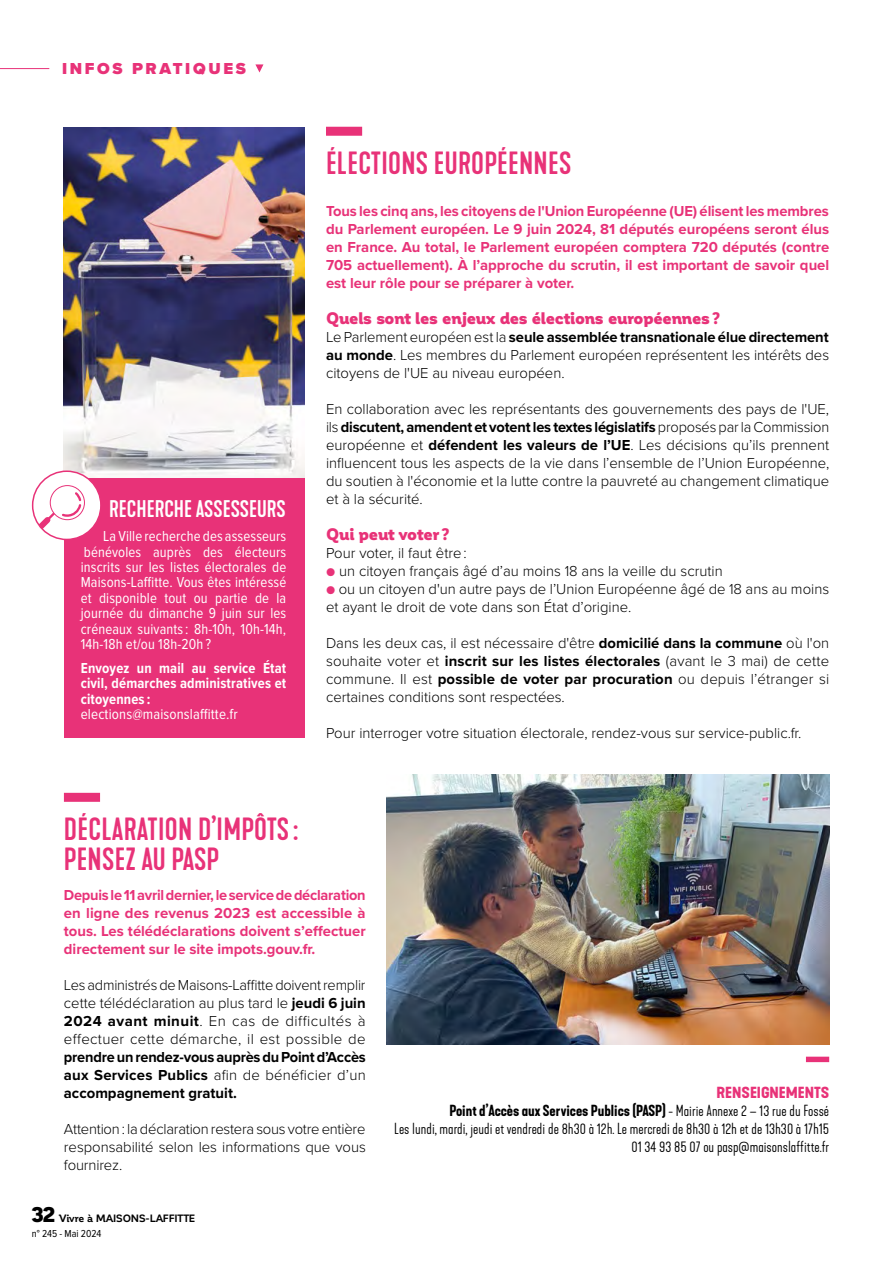
<style>
.page{position:relative;width:893px;height:1263px;background:#fff}
.page>*{position:absolute;margin:0;border:0;box-sizing:border-box;transform-origin:0 0}
.t1{font:500 30px/30px "Kapra Neue";letter-spacing:.01em;color:#e83278}
.t2{font:500 22.5px "Kapra Neue";color:#fff}
.t3{font:900 16.5px "Corporative";letter-spacing:-.015em;color:#e83278}
.t4{font:900 16.5px "Proxima Nova";letter-spacing:.16em;color:#e83278}
.t5{font:300 15px/18px "Proxima Nova";color:#000;text-align:justify}
.t6{font:700 15px/18px "Proxima Nova";color:#e83278;text-align:justify}
.t7{font:15px/15.5px "Proxima Nova Cond";letter-spacing:.01em;color:#fff;text-align:justify}
.t8{font:300 15px/18px "Kapra Neue";color:#000;text-align:right}
.t9{font:700 15px/18px "Proxima Nova";letter-spacing:-.015em;color:#000;text-align:justify}
.t10{font:700 15px/15.5px "Proxima Nova Cond";letter-spacing:.01em;color:#fff;text-align:justify}
.t11{font:700 10.5px "Corporative";letter-spacing:-.015em;color:#000}
.t12{font:10.5px "Proxima Nova Cond";color:#000}
.s1{font-weight:700}
.s2{font-weight:700;font-size:13.5px;color:#e83278}
.s3{font-weight:300}
.s4{font-weight:900;font-size:21px}
.s5{font-weight:700;font-stretch:expanded;color:#e83278}
.s6{font-weight:600}
</style>
<div class="page">
<hr style="left:0;top:68px;width:49px;height:1px;background:#e83278">
<svg style="left:255px;top:64px;width:8px;height:8px"></svg>
<img style="left:64px;top:128px;width:241px;height:350px">
<div style="left:326px;top:127px;width:36px;height:9px;background:#e83278"></div>
<div style="left:64px;top:793px;width:36px;height:9px;background:#e83278"></div>
<div style="left:64px;top:478px;width:241px;height:260px;background:#e83278"></div>
<div style="left:33px;top:471px;width:68px;height:68px;background:#fff;border-radius:50%"></div>
<div style="left:50px;top:485px;width:35px;height:35px;border:1px solid #e83278;border-radius:50%"></div>
<svg style="left:33px;top:490px;width:50px;height:49px"></svg>
<div style="left:32px;top:470px;width:70px;height:70px;border:2px solid #e83278;border-radius:50%"></div>
<img style="left:387px;top:774px;width:442px;height:270px">
<div style="left:806px;top:1057px;width:23px;height:5px;background:#e83278"></div>
<p class="t4" style="left:62px;top:56px;width:185px">INFOS PRATIQUES</p>
<h2 class="t2" style="left:109px;top:495px;width:178px">RECHERCHE ASSESSEURS</h2>
<p class="t7" style="left:81px;top:529px;width:207px;text-indent:23px">La Ville recherche des assesseurs bénévoles auprès des électeurs inscrits sur les listes électorales de Maisons-Laffitte. Vous êtes intéressé et disponible tout ou partie de la journée du dimanche 9 juin sur les créneaux suivants: 8h-10h, 10h-14h, 14h-18h et/ou 18h-20h ?</p>
<p class="t10" style="left:81px;top:660px;width:207px">Envoyez un mail au service État civil, démarches administratives et citoyennes :</p>
<p class="t7" style="left:81px;top:707px;width:159px">elections@maisonslaffitte.fr</p>
<h1 class="t1" style="left:326px;top:149px;width:247px">ÉLECTIONS EUROPÉENNES</h1>
<p class="t6" style="left:326px;top:202px;width:505px">Tous les cinq ans, les citoyens de l'Union Européenne (UE) élisent les membres du Parlement européen. Le 9 juin 2024, 81 députés européens seront élus en France. Au total, le Parlement européen comptera 720 députés (contre 705 actuellement). À l’approche du scrutin, il est important de savoir quel est leur rôle pour se préparer à voter.</p>
<p class="t3" style="left:326px;top:309px;width:396px">Quels sont les enjeux des élections européennes?</p>
<p class="t5" style="left:326px;top:327px;width:505px">Le Parlement européen est la <span class="s1">seule assemblée transnationale élue directement au monde</span>. Les membres du Parlement européen représentent les intérêts des citoyens de l'UE au niveau européen.</p>
<p class="t5" style="left:326px;top:399px;width:505px">En collaboration avec les représentants des gouvernements des pays de l'UE, ils <span class="s1">discutent, amendent et votent les textes législatifs</span> proposés par la Commission européenne et <span class="s1">défendent les valeurs de l’UE</span>. Les décisions qu’ils prennent influencent tous les aspects de la vie dans l’ensemble de l’Union Européenne, du soutien à l'économie et la lutte contre la pauvreté au changement climatique et à la sécurité.</p>
<p class="t3" style="left:326px;top:525px;width:125px">Qui peut voter?</p>
<p class="t5" style="left:326px;top:543px;width:142px">Pour voter, il faut être :</p>
<p class="t5" style="left:326px;top:561px;width:398px"><span class="s2">●</span> un citoyen français âgé d’au moins 18 ans la veille du scrutin</p>
<p class="t5" style="left:326px;top:579px;width:505px"><span class="s2">●</span> ou un citoyen d'un autre pays de l’Union Européenne âgé de 18 ans au moins et ayant le droit de vote dans son État d’origine.</p>
<p class="t5" style="left:326px;top:633px;width:505px">Dans les deux cas, il est nécessaire d'être <span class="s1">domicilié dans la commune</span> où l'on souhaite voter et <span class="s1">inscrit sur les listes électorales</span> (avant le 3 mai) de cette commune. Il est <span class="s1">possible de voter par procuration</span> ou depuis l’étranger si certaines conditions sont respectées.</p>
<p class="t5" style="left:326px;top:723px;width:477px">Pour interroger votre situation électorale, rendez-vous sur service-public.fr.</p>
<h1 class="t1" style="left:64px;top:815px;width:236px">DÉCLARATION D’IMPÔTS :<br>PENSEZ AU PASP</h1>
<p class="t6" style="left:64px;top:886px;width:303px">Depuis le 11 avril dernier, le service de déclaration en ligne des revenus 2023 est accessible à tous. Les télédéclarations doivent s’effectuer directement sur le site impots.gouv.fr.</p>
<p class="t5" style="left:64px;top:975px;width:303px">Les administrés de Maisons-Laffitte doivent remplir cette télédéclaration au plus tard le <span class="s1">jeudi 6 juin 2024 avant minuit</span>. En cas de difficultés à effectuer cette démarche, il est possible de</p>
<p class="t9" style="left:64px;top:1048px;width:303px">prendre un rendez-vous auprès du Point d’Accès aux Services Publics <span class="s3">afin de bénéficier d’un </span>accompagnement gratuit.</p>
<p class="t5" style="left:64px;top:1119px;width:303px">Attention : la déclaration restera sous votre entière responsabilité selon les informations que vous fournirez.</p>
<p class="t11" style="left:32px;top:1212px;width:165px"><span class="s4">32</span> Vivre à MAISONS-LAFFITTE</p>
<p class="t12" style="left:32px;top:1228px;width:71px">n° 245 - Mai 2024</p>
<p class="t8" style="left:394px;top:1084px;width:436px"><span class="s5">RENSEIGNEMENTS<br></span><span class="s6">Point d’Accès aux Services Publics (PASP)</span> - Mairie Annexe 2 – 13 rue du Fossé<br>Les lundi, mardi, jeudi et vendredi de 8h30 à 12h. Le mercredi de 8h30 à 12h et de 13h30 à 17h15<br>01 34 93 85 07 ou pasp@maisonslaffitte.fr</p>
</div>
